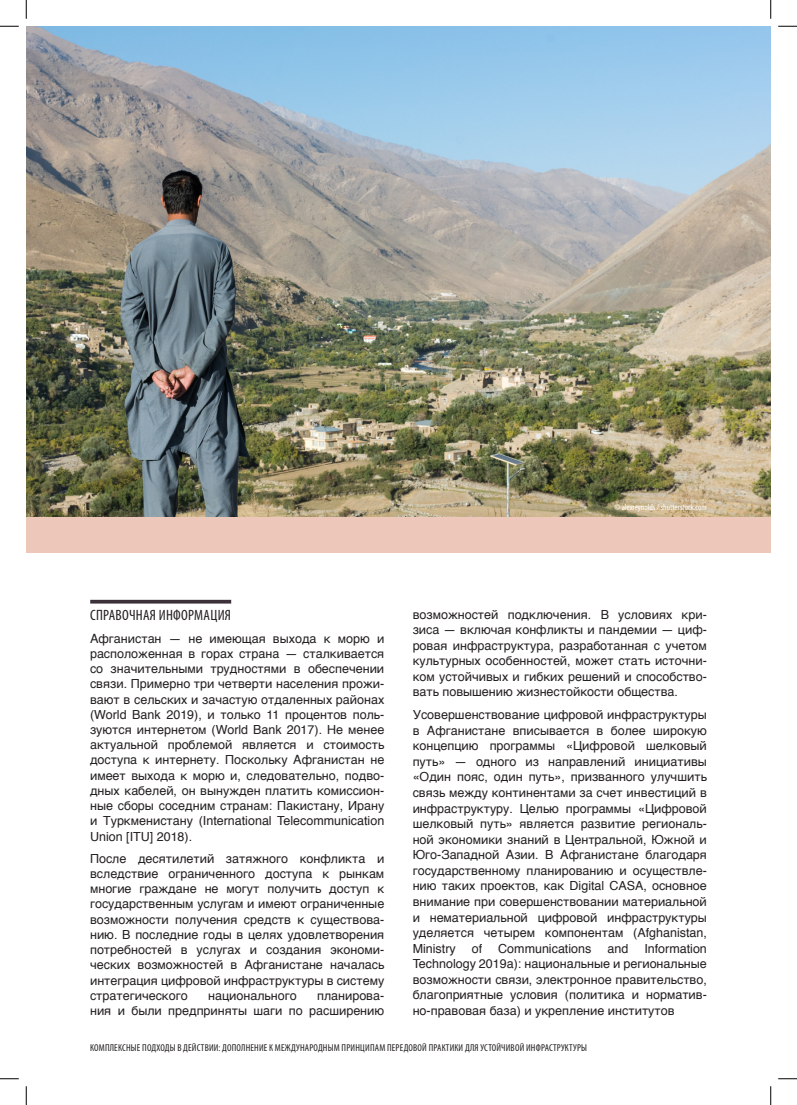
<style>
.page{position:relative;width:797px;height:1105px;background:#fff}
.page>*{position:absolute;margin:0;border:0;box-sizing:border-box;transform-origin:0 0}
.t1{font:condensed 15px "Myriad Pro";letter-spacing:.02em;color:#231f20}
.AVENIR_JUST{font:12.5px/15.6px "Helvetica";color:#231f20;text-align:justify}
.t2{font:condensed 10px "Myriad Pro";letter-spacing:.02em;color:#231f20}
.copyrights{font:condensed 8.75px "Myriad Pro";color:#fff}
</style>
<div class="page">
<img style="left:26px;top:26px;width:744px;height:491px">
<hr style="left:90px;top:600px;width:141px;height:3px;background:#3c3039">
<div style="left:26px;top:517px;width:744px;height:35px;background:#eec7bb"></div>
<svg style="left:0;top:25px;width:19px;height:2px"></svg>
<svg style="left:778px;top:25px;width:19px;height:2px"></svg>
<svg style="left:0;top:1078px;width:19px;height:1px"></svg>
<svg style="left:778px;top:1078px;width:19px;height:1px"></svg>
<svg style="left:25px;top:0;width:2px;height:19px"></svg>
<svg style="left:25px;top:1086px;width:2px;height:19px"></svg>
<svg style="left:770px;top:0;width:1px;height:19px"></svg>
<svg style="left:770px;top:1086px;width:1px;height:19px"></svg>
<p class="copyrights" style="left:614px;top:502px;width:94px">© alexreynolds / shutterstock.com</p>
<p class="t1" style="left:90px;top:606px;width:142px">СПРАВОЧНАЯ ИНФОРМАЦИЯ</p>
<p class="AVENIR_JUST" style="left:90px;top:631px;width:296px;line-height:15.2px">Афганистан — не имеющая выхода к морю и расположенная в горах страна — сталкивается со значительными трудностями в обеспечении связи. Примерно три четверти населения прожи&shy;вают в сельских и зачастую отдаленных районах (World Bank 2019), и только 11 процентов поль&shy;зуются интернетом (World Bank 2017). Не менее актуальной проблемой является и стоимость доступа к интернету. Поскольку Афганистан не имеет выхода к морю и, следовательно, подво&shy;дных кабелей, он вынужден платить комиссион&shy;ные сборы соседним странам: Пакистану, Ирану и Туркменистану (International Telecommunication Union [ITU] 2018).</p>
<p class="AVENIR_JUST" style="left:90px;top:851px;width:296px;line-height:15.2px">После десятилетий затяжного конфликта и вследствие ограниченного доступа к рынкам многие граждане не могут получить доступ к государственным услугам и имеют ограниченные возможности получения средств к существова&shy;нию. В последние годы в целях удовлетворения потребностей в услугах и создания экономи&shy;ческих возможностей в Афганистане началась интеграция цифровой инфраструктуры в систему стратегического</p>
<p class="AVENIR_JUST" style="left:90px;top:988px;width:296px;line-height:15.2px;text-align:right">планирова-<br>ния и были предприняты шаги по расширению</p>
<p class="AVENIR_JUST" style="left:208px;top:988px;width:90px">национального</p>
<p class="AVENIR_JUST" style="left:412px;top:607px;width:296px">возможностей подключения. В условиях кри&shy;зиса — включая конфликты и пандемии — циф&shy;ровая инфраструктура, разработанная с учетом культурных особенностей, может стать источни&shy;ком устойчивых и гибких решений и способство&shy;вать повышению жизнестойкости общества.</p>
<p class="AVENIR_JUST" style="left:412px;top:707px;width:296px">Усовершенствование цифровой инфраструктуры в Афганистане вписывается в более широкую концепцию программы «Цифровой шелковый путь» — одного из направлений инициативы «Один пояс, один путь», призванного улучшить связь между континентами за счет инвестиций в инфраструктуру. Целью программы «Цифровой шелковый путь» является развитие региональ&shy;ной экономики знаний в Центральной, Южной и Юго-Западной Азии. В Афганистане благодаря государственному планированию и осуществле&shy;нию таких проектов, как Digital CASA, основное внимание при совершенствовании материальной и нематериальной цифровой инфраструктуры уделяется четырем компонентам (Afghanistan, Ministry</p>
<p class="AVENIR_JUST" style="left:472px;top:941px;width:12px">of</p>
<p class="AVENIR_JUST" style="left:498px;top:941px;width:95px">Communications</p>
<p class="AVENIR_JUST" style="left:607px;top:941px;width:22px">and</p>
<p class="AVENIR_JUST" style="left:412px;top:941px;width:296px;text-indent:232px">Information Technology 2019a): национальные и региональные возможности связи, электронное правительство, благоприятные условия (политика и норматив&shy;но-правовая база) и укрепление институтов</p>
<p class="t2" style="left:90px;top:1041px;width:498px">КОМПЛЕКСНЫЕ ПОДХОДЫ В ДЕЙСТВИИ: ДОПОЛНЕНИЕ К МЕЖДУНАРОДНЫМ ПРИНЦИПАМ ПЕРЕДОВОЙ ПРАКТИКИ ДЛЯ УСТОЙЧИВОЙ ИНФРАСТРУКТУРЫ</p>
</div>
